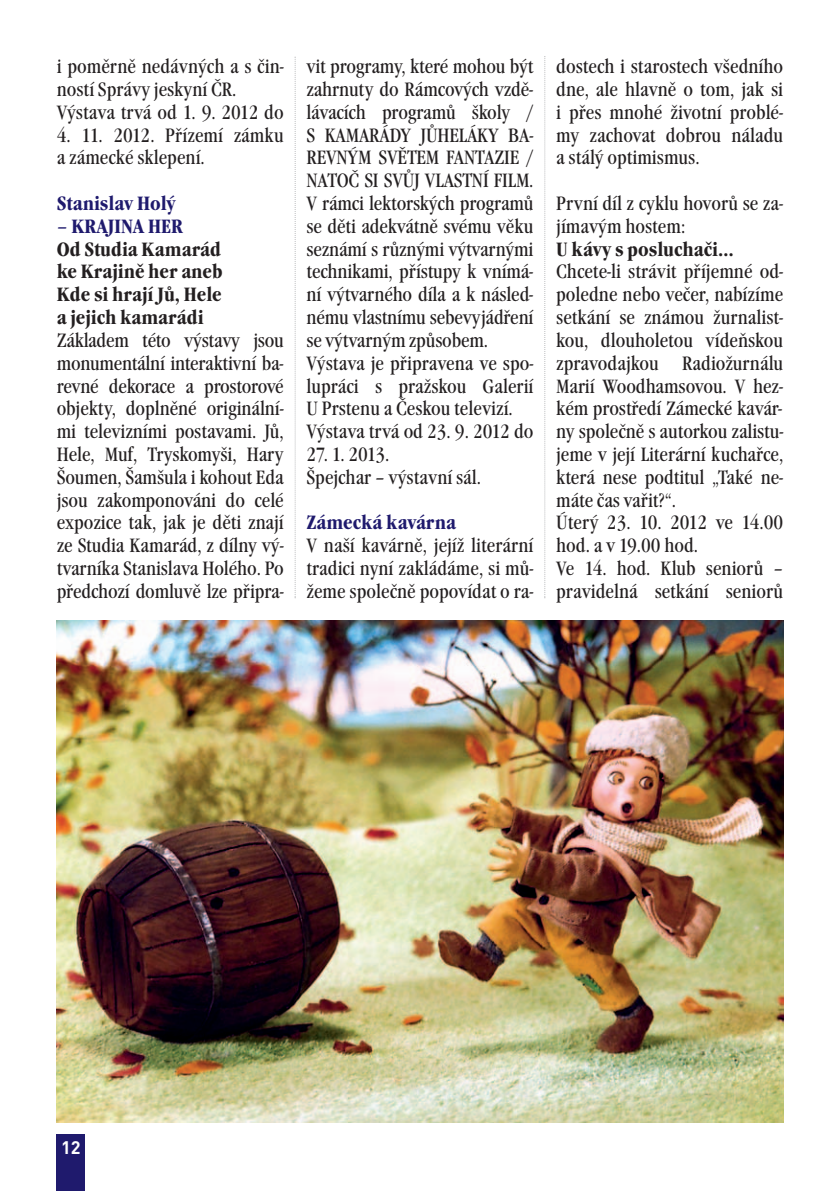
<style>
.page{position:relative;width:840px;height:1191px;background:#fff}
.page>*{position:absolute;margin:0;border:0;box-sizing:border-box;transform-origin:0 0}
.t1{font:condensed 20px/22.8px "Garamond Itc TCE";letter-spacing:-.005em;color:#231f20}
.t2{font:700 condensed 20px/22.8px "Garamond Itc TCE";color:#231f20;text-align:justify}
.t3{font:700 condensed 20px "Garamond Itc TCE";color:#1f1a6d}
.t4{font:700 18px "DIN Pro";color:#fff}
</style>
<div class="page">
<svg style="left:294px;top:57px;width:1px;height:541px"></svg>
<svg style="left:544px;top:56px;width:1px;height:542px"></svg>
<div style="left:57px;top:1134px;width:28px;height:57px;background:#1f1a6d"></div>
<img style="left:57px;top:620px;width:725px;height:502px">
<p class="t1" style="left:57px;top:57px;width:228px">i poměrně nedávných a s čin&shy;ností Správy jeskyní ČR.<br>Výstava trvá od 1. 9. 2012 do</p>
<p class="t1" style="left:57px;top:125px;width:228px">4. 11. 2012. Přízemí zámku a zámecké sklepení.</p>
<p class="t3" style="left:57px;top:195px;width:120px">Stanislav Holý</p>
<p class="t3" style="left:57px;top:218px;width:128px">– KRAJINA HER</p>
<p class="t2" style="left:57px;top:239px;width:167px">Od Studia Kamarád ke Krajině her aneb Kde si hrají Jů, Hele a jejich kamarádi</p>
<p class="t1" style="left:57px;top:330px;width:228px;text-align:justify">Základem této výstavy jsou monumentální interaktivní ba&shy;revné dekorace a prostorové objekty, doplněné originální&shy;mi televizními postavami. Jů, Hele, Muf, Tryskomyši, Hary Šoumen, Šamšula i kohout Eda jsou zakomponováni do celé expozice tak, jak je děti znají ze Studia Kamarád, z dílny vý&shy;tvarníka Stanislava Holého. Po předchozí domluvě lze připra-</p>
<p class="t1" style="left:306px;top:57px;width:228px">vit programy, které mohou být zahrnuty do Rámcových vzdě&shy;lávacích programů školy /<br>S KAMARÁDY JŮHELÁKY BA-<br>REVNÝM SVĚTEM FANTAZIE /<br>NATOČ SI SVŮJ VLASTNÍ FILM.<br>V rámci lektorských programů se děti adekvátně svému věku seznámí s různými výtvarnými technikami, přístupy k vnímá&shy;ní výtvarného díla a k násled&shy;nému vlastnímu sebevyjádření se výtvarným způsobem.<br>Výstava je připravena ve spo&shy;lupráci s pražskou Galerií<br>U Prstenu a Českou televizí.<br>Výstava trvá od 23. 9. 2012 do</p>
<p class="t1" style="left:306px;top:444px;width:176px">27. 1. 2013.<br>Špejchar – výstavní sál.</p>
<p class="t3" style="left:306px;top:514px;width:151px">Zámecká kavárna</p>
<p class="t1" style="left:306px;top:536px;width:228px;text-align:justify">V naší kavárně, jejíž literární tradici nyní zakládáme, si mů&shy;žeme společně popovídat o ra-</p>
<p class="t1" style="left:556px;top:57px;width:228px;text-align:justify">dostech i starostech všedního dne, ale hlavně o tom, jak si i přes mnohé životní problé&shy;my zachovat dobrou náladu a stálý optimismus.</p>
<p class="t1" style="left:556px;top:194px;width:228px">První díl z cyklu hovorů se za&shy;jímavým hostem:</p>
<p class="t2" style="left:556px;top:239px;width:179px">U kávy s posluchači…</p>
<p class="t1" style="left:556px;top:262px;width:228px">Chcete-li strávit příjemné od&shy;poledne nebo večer, nabízíme setkání se známou žurnalist&shy;kou, dlouholetou vídeňskou zpravodajkou Radiožurnálu<br>Marií Woodhamsovou. V hez&shy;kém prostředí Zámecké kavár&shy;ny společně s autorkou zalistu&shy;jeme v její Literární kuchařce, která nese podtitul „Také ne&shy;máte čas vařit?“.<br>Úterý 23. 10. 2012 ve 14.00 hod. a v 19.00 hod.<br>Ve 14. hod. Klub seniorů – pravidelná setkání seniorů</p>
<p class="t4" style="left:61px;top:1137px;width:21px">12</p>
</div>
